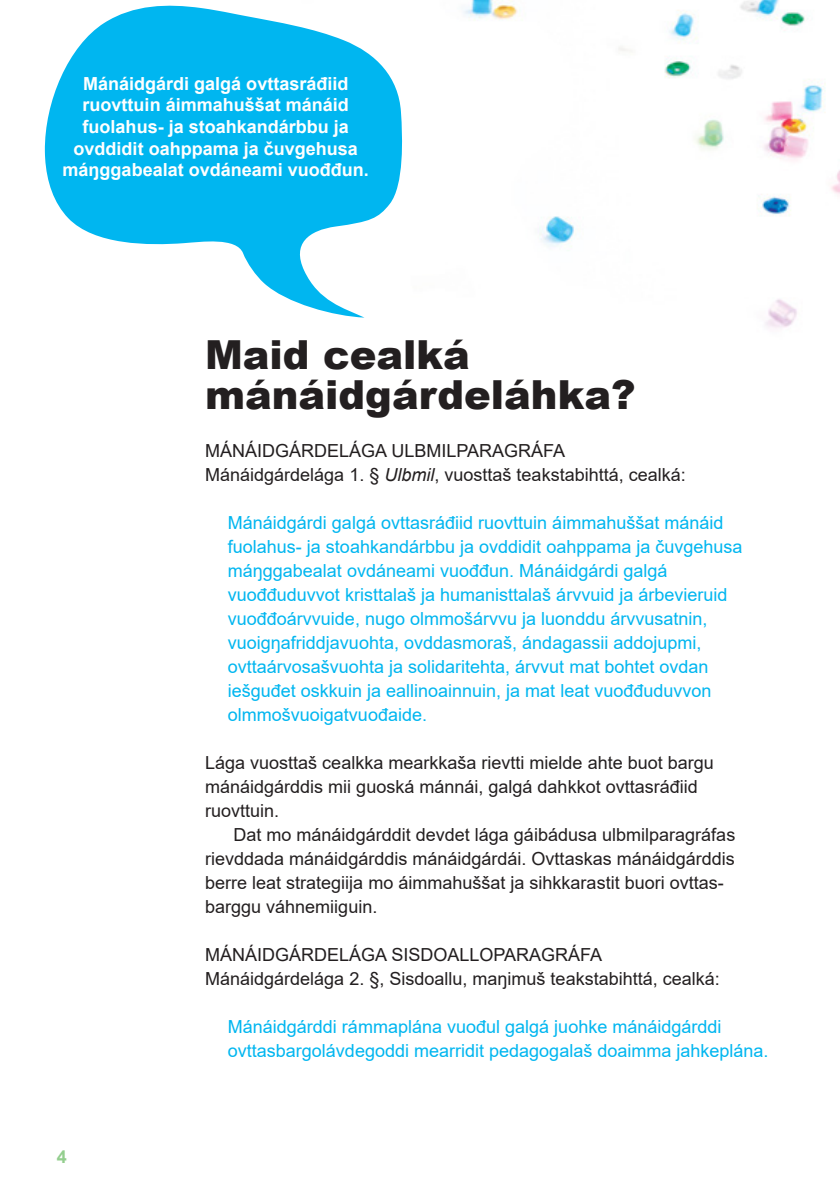
<style>
.page{position:relative;width:840px;height:1191px;background:#fff}
.page>*{position:absolute;margin:0;border:0;box-sizing:border-box;transform-origin:0 0}
.t1{font:900 40px "Arial";color:#231f20}
.t2{font:18px/24px "Arial";color:#00b6f0}
.t3{font:18px/24px "Arial";color:#231f20}
.t4{font:700 18px/21.6px "Arial";color:#fff;text-align:center}
.t5{font:700 18px "Arial";color:#93ce8e}
.s1{font-style:italic}
</style>
<div class="page">
<img style="left:357px;top:0;width:482px;height:329px">
<svg style="left:44px;top:4px;width:360px;height:313px;fill:#00b6f0"></svg>
<p class="t4" style="left:83px;top:73px;width:267px">Mánáidgárdi galgá ovttasráđiid</p>
<p class="t4" style="left:83px;top:94px;width:268px">ruovttuin áimmahuššat mánáid</p>
<p class="t4" style="left:83px;top:116px;width:268px">fuolahus- ja stoahkandárbbu ja</p>
<p class="t4" style="left:63px;top:138px;width:308px">ovddidit oahppama ja čuvgehusa máŋggabealat ovdáneami vuođđun.</p>
<p class="t5" style="left:57px;top:1143px;width:12px">4</p>
<p class="t1" style="left:205px;top:325px;width:266px">Maid cealká</p>
<p class="t1" style="left:205px;top:365px;width:431px">mánáidgárdeláhka?</p>
<p class="t3" style="left:205px;top:438px;width:361px">MÁNÁIDGÁRDELÁGA ULBMILPARAGRÁFA</p>
<p class="t3" style="left:205px;top:462px;width:482px">Mánáidgárdelága 1. § <span class="s1">Ulbmil</span>, vuosttaš teakstabihttá, cealká:</p>
<p class="t2" style="left:228px;top:510px;width:516px">Mánáidgárdi galgá ovttasráđiid ruovttuin áimmahuššat mánáid fuolahus- ja stoahkandárbbu ja ovddidit oahppama ja čuvgehusa máŋggabealat ovdáneami vuođđun. Mánáidgárdi galgá</p>
<p class="t2" style="left:228px;top:582px;width:501px">vuođđuduvvot kristtalaš ja humanisttalaš árvvuid ja árbevieruid</p>
<p class="t2" style="left:228px;top:606px;width:481px">vuođđoárvvuide, nugo olmmošárvvu ja luonddu árvvusatnin, vuoigŋafriddjavuohta, ovddasmoraš, ándagassii addojupmi,</p>
<p class="t2" style="left:228px;top:654px;width:485px">ovttaárvosašvuohta ja solidaritehta, árvvut mat bohtet ovdan iešguđet oskkuin ja eallinoainnuin, ja mat leat vuođđuduvvon</p>
<p class="t2" style="left:228px;top:702px;width:201px">olmmošvuoigatvuođaide.</p>
<p class="t3" style="left:205px;top:750px;width:510px">Lága vuosttaš cealkka mearkkaša rievtti mielde ahte buot bargu mánáidgárddis mii guoská mánnái, galgá dahkkot ovttasráđiid</p>
<p class="t3" style="left:205px;top:798px;width:76px">ruovttuin.</p>
<p class="t3" style="left:205px;top:822px;width:531px;text-align:right">Dat mo mánáidgárddit devdet lága gáibádusa ulbmilparagráfas rievddada mánáidgárddis mánáidgárdái. Ovttaskas mánáidgárddis</p>
<p class="t3" style="left:205px;top:870px;width:520px">berre leat strategiija mo áimmahuššat ja sihkkarastit buori ovttas&shy;barggu váhnemiiguin.</p>
<p class="t3" style="left:205px;top:942px;width:398px">MÁNÁIDGÁRDELÁGA SISDOALLOPARAGRÁFA</p>
<p class="t3" style="left:205px;top:966px;width:516px">Mánáidgárdelága 2. §, Sisdoallu, maŋimuš teakstabihttá, cealká:</p>
<p class="t2" style="left:228px;top:1014px;width:495px">Mánáidgárddi rámmaplána vuođul galgá juohke mánáidgárddi</p>
<p class="t2" style="left:228px;top:1038px;width:542px">ovttasbargolávdegoddi mearridit pedagogalaš doaimma jahkeplána.</p>
</div>
